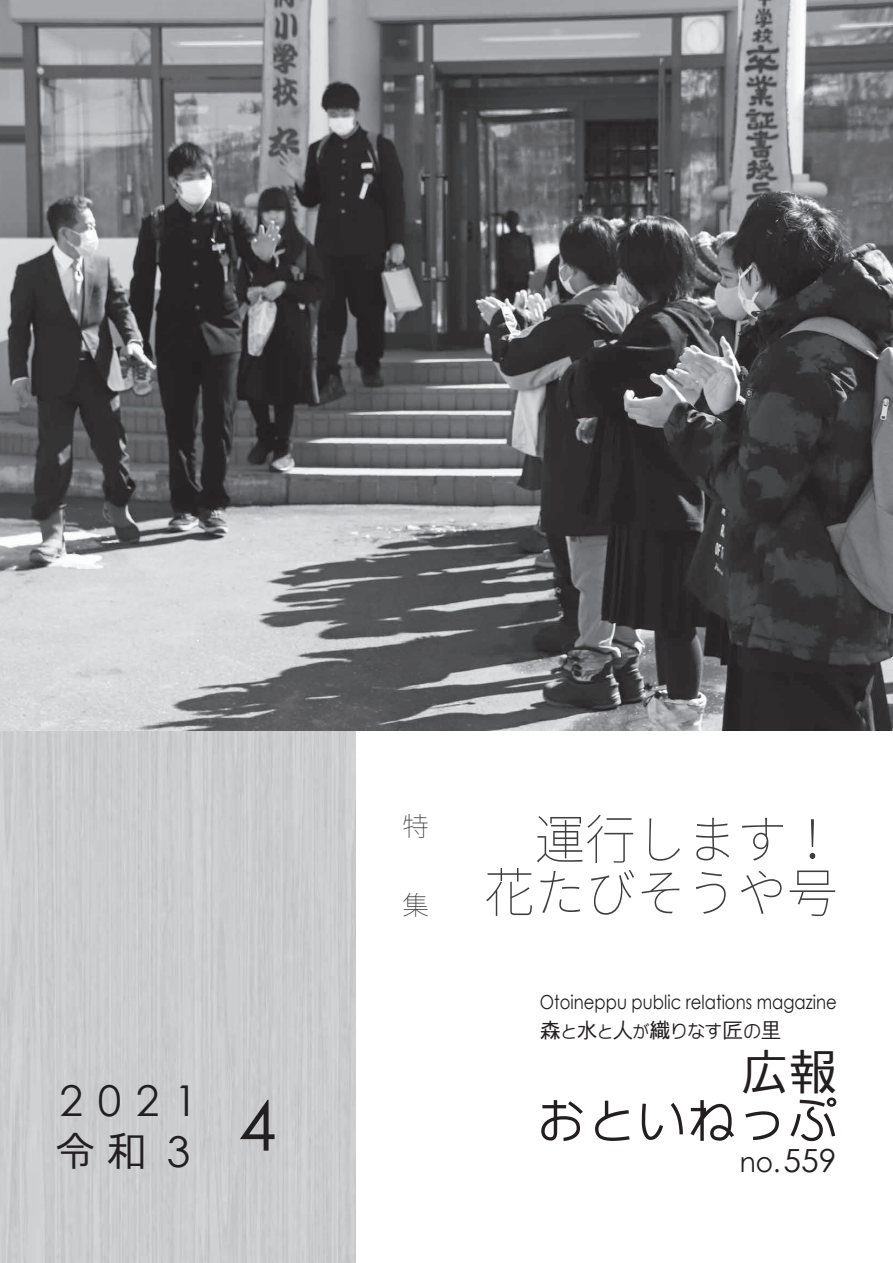
<style>
.page{position:relative;width:893px;height:1263px;background:#fff}
.page>*{position:absolute;margin:0;border:0;box-sizing:border-box;transform-origin:0 0}
.t1{font:69.15px "Century Gothic";color:#231f20}
.t2{font:100 53.1px/53.1px "Noto Sans CJ Kjp";color:#3e3e3f;text-align:right;scale:.95 1}
.t3{font:48.9px "Higashi Ome Gothic";color:#231f20}
.t4{font:42.45px "Century Gothic";color:#231f20}
.t5{font:40.35px "Higashi Ome Gothic";color:#231f20}
.t6{font:31.95px "Century Gothic";color:#231f20}
.t7{font:27.6px "Century Gothic";color:#231f20;scale:.95 1}
.t8{font:100 26.55px "Noto Sans CJ Kjp";color:#3e3e3f}
.t9{font:21.15px "Higashi Ome Gothic";color:#231f20}
.t10{font:19.35px "Century Gothic";color:#231f20;scale:.85 1}
.s1{font-size:17.55px}
.s2{font-size:18.45px}
</style>
<div class="page">
<div style="left:0;top:731px;width:355px;height:532px;background:#cbccce"></div>
<img style="left:0;top:0;width:893px;height:731px">
<h3 class="t4" style="left:60px;top:1070px;width:140px">2021</h3>
<h3 class="t5" style="left:55px;top:1123px;width:93px">令和</h3>
<h3 class="t4" style="left:167px;top:1121px;width:25px">3</h3>
<h1 class="t1" style="left:238px;top:1077px;width:40px">4</h1>
<h3 class="t8" style="left:402px;top:811px;width:27px">特</h3>
<h3 class="t8" style="left:402px;top:891px;width:27px">集</h3>
<h2 class="t2" style="left:484px;top:814px;width:374px">運行します!花たびそうや号</h2>
<p class="t10" style="left:540px;top:988px;width:351px">Otoineppu public relations magazine</p>
<p class="t9" style="left:540px;top:1015px;width:243px">森<span class="s1">と</span>水<span class="s1">と</span>人<span class="s1">が</span>織<span class="s2">りなす</span>匠<span class="s2">の</span>里</p>
<h3 class="t3" style="left:740px;top:1039px;width:99px">広報</h3>
<h3 class="t3" style="left:537px;top:1087px;width:302px">おといねっぷ</h3>
<h3 class="t7" style="left:740px;top:1143px;width:44px">no.</h3>
<h3 class="t6" style="left:783px;top:1138px;width:55px">559</h3>
</div>
